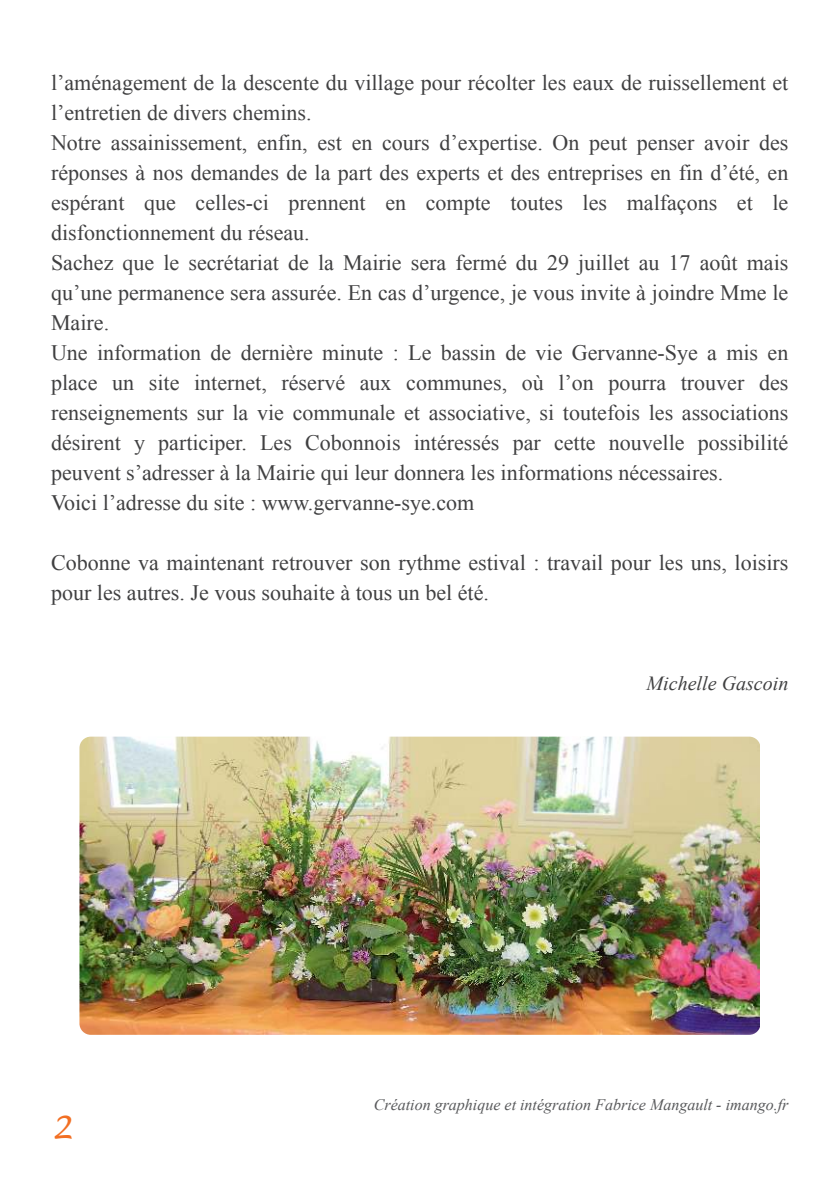
<style>
.page{position:relative;width:840px;height:1191px;background:#fff}
.page>*{position:absolute;margin:0;border:0;box-sizing:border-box;transform-origin:0 0}
.t1{font:italic 32px "Lucida Handwriting";color:#f26f23}
.t2{font:22px/30px "Times New Roman";color:#404041}
.t3{font:italic 20px "Times New Roman";color:#404041}
.t4{font:italic 16px "Times New Roman";color:#58595b}
</style>
<div class="page">
<img style="left:79px;top:736px;width:680px;height:298px;border-radius:11px">
<p class="t2" style="left:51px;top:70px;width:738px">l’aménagement de la descente du village pour récolter les eaux de ruissellement et l’entretien de divers chemins.<br>Notre assainissement, enfin, est en cours d’expertise. On peut penser avoir des réponses à nos demandes de la part des experts et des entreprises en fin d’été, en espérant que celles-ci prennent en compte toutes les malfaçons et le disfonctionnement du réseau.<br>Sachez que le secrétariat de la Mairie sera fermé du 29 juillet au 17 août mais qu’une permanence sera assurée. En cas d’urgence, je vous invite à joindre Mme le Maire.<br>Une information de dernière minute : Le bassin de vie Gervanne-Sye a mis en place un site internet, réservé aux communes, où l’on pourra trouver des renseignements sur la vie communale et associative, si toutefois les associations désirent y participer. Les Cobonnois intéressés par cette nouvelle possibilité peuvent s’adresser à la Mairie qui leur donnera les informations nécessaires.<br>Voici l’adresse du site : www.gervanne-sye.com</p>
<p class="t2" style="left:51px;top:550px;width:738px">Cobonne va maintenant retrouver son rythme estival : travail pour les uns, loisirs pour les autres. Je vous souhaite à tous un bel été.</p>
<h1 class="t1" style="left:51px;top:1109px;width:23px">2</h1>
<p class="t3" style="left:646px;top:676px;width:143px">Michelle Gascoin</p>
<p class="t4" style="left:373px;top:1099px;width:416px">Création graphique et intégration Fabrice Mangault - imango.fr</p>
</div>
